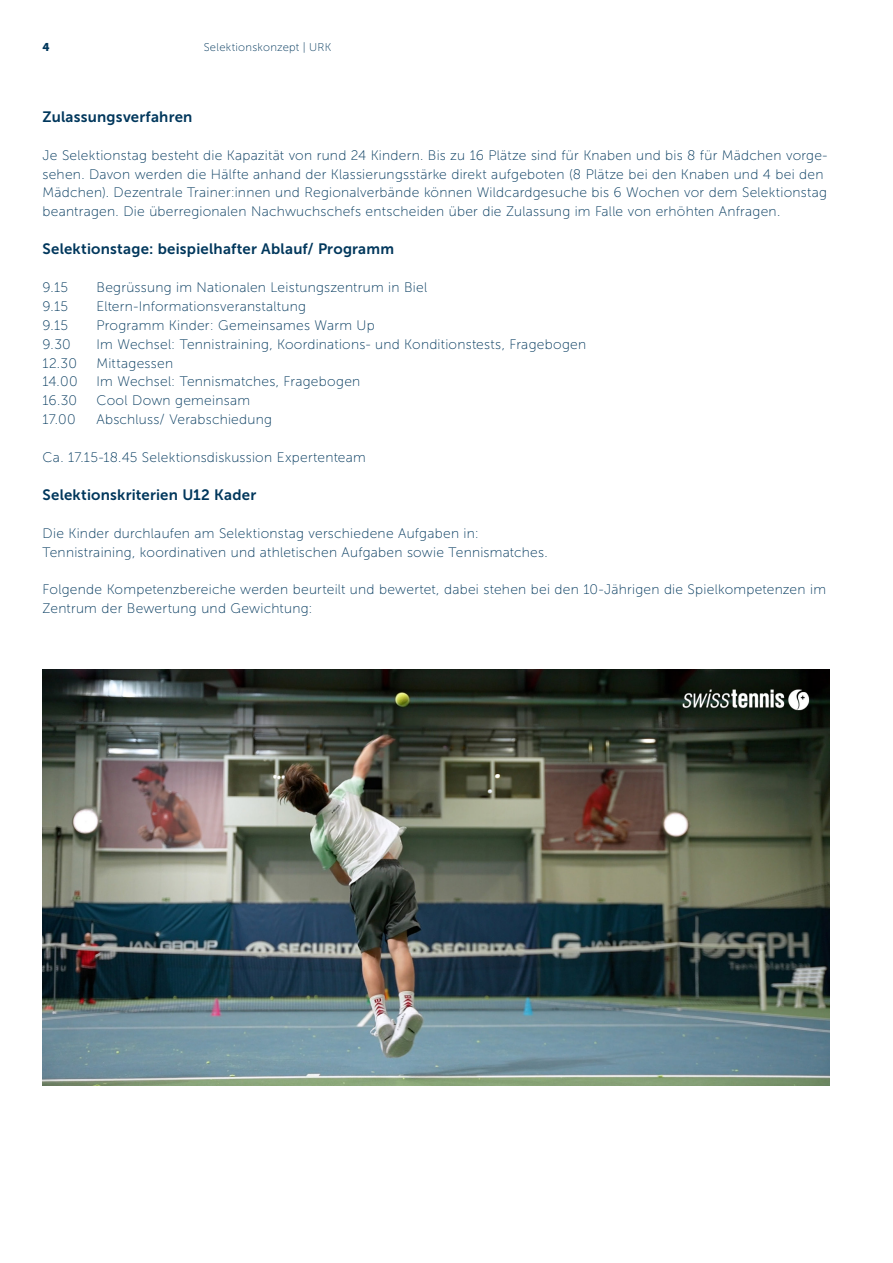
<style>
.page{position:relative;width:893px;height:1263px;background:#fff}
.page>*{position:absolute;margin:0;border:0;box-sizing:border-box;transform-origin:0 0}
.Lauftext{font:15px "Museo Sans 700";letter-spacing:.015em;color:#00375c}
.Lauftext-2{font:13.8px/18.9px "Museo Sans 100";letter-spacing:.02em;color:#00375c}
.t1{font:11.25px "Museo Sans 100";letter-spacing:.025em;color:#00375c}
.t2{font:11.25px "Museo Sans 900";color:#00375c}
</style>
<div class="page">
<img style="left:43px;top:670px;width:786px;height:416px">
<p class="t2" style="left:43px;top:41px;width:9px">4</p>
<p class="t1" style="left:204px;top:41px;width:129px">Selektionskonzept | URK</p>
<p class="Lauftext" style="left:43px;top:108px;width:151px">Zulassungsverfahren</p>
<p class="Lauftext-2" style="left:43px;top:146px;width:786px">Je Selektionstag besteht die Kapazität von rund 24 Kindern. Bis zu 16 Plätze sind für Knaben und bis 8 für Mädchen vorge&shy;sehen. Davon werden die Hälfte anhand der Klassierungsstärke direkt aufgeboten (8 Plätze bei den Knaben und 4 bei den Mädchen). Dezentrale Trainer:innen und Regionalverbände können Wildcardgesuche bis 6 Wochen vor dem Selektionstag beantragen. Die überregionalen Nachwuchschefs entscheiden über die Zulassung im Falle von erhöhten Anfragen.</p>
<p class="Lauftext" style="left:43px;top:241px;width:353px">Selektionstage: beispielhafter Ablauf/ Programm</p>
<p class="Lauftext-2" style="left:43px;top:278px;width:27px">9.15</p>
<p class="Lauftext-2" style="left:97px;top:278px;width:332px">Begrüssung im Nationalen Leistungszentrum in Biel</p>
<p class="Lauftext-2" style="left:43px;top:297px;width:27px">9.15</p>
<p class="Lauftext-2" style="left:97px;top:297px;width:211px">Eltern-Informationsveranstaltung</p>
<p class="Lauftext-2" style="left:43px;top:316px;width:27px">9.15</p>
<p class="Lauftext-2" style="left:97px;top:316px;width:280px">Programm Kinder: Gemeinsames Warm Up</p>
<p class="Lauftext-2" style="left:43px;top:335px;width:30px">9.30</p>
<p class="Lauftext-2" style="left:97px;top:335px;width:491px">Im Wechsel: Tennistraining, Koordinations- und Konditionstests, Fragebogen</p>
<p class="Lauftext-2" style="left:43px;top:353px;width:36px">12.30</p>
<p class="Lauftext-2" style="left:97px;top:353px;width:78px">Mittagessen</p>
<p class="Lauftext-2" style="left:43px;top:372px;width:37px">14.00</p>
<p class="Lauftext-2" style="left:97px;top:372px;width:265px">Im Wechsel: Tennismatches, Fragebogen</p>
<p class="Lauftext-2" style="left:43px;top:391px;width:36px">16.30</p>
<p class="Lauftext-2" style="left:97px;top:391px;width:155px">Cool Down gemeinsam</p>
<p class="Lauftext-2" style="left:43px;top:410px;width:35px">17.00</p>
<p class="Lauftext-2" style="left:97px;top:410px;width:177px">Abschluss/ Verabschiedung</p>
<p class="Lauftext-2" style="left:43px;top:448px;width:325px">Ca. 17.15-18.45 Selektionsdiskussion Expertenteam</p>
<p class="Lauftext" style="left:43px;top:486px;width:215px">Selektionskriterien U12 Kader</p>
<p class="Lauftext-2" style="left:43px;top:524px;width:438px">Die Kinder durchlaufen am Selektionstag verschiedene Aufgaben in:</p>
<p class="Lauftext-2" style="left:43px;top:542px;width:507px">Tennistraining, koordinativen und athletischen Aufgaben sowie Tennismatches.</p>
<p class="Lauftext-2" style="left:43px;top:580px;width:785px">Folgende Kompetenzbereiche werden beurteilt und bewertet, dabei stehen bei den 10-Jährigen die Spielkompetenzen im<br>Zentrum der Bewertung und Gewichtung:</p>
</div>
